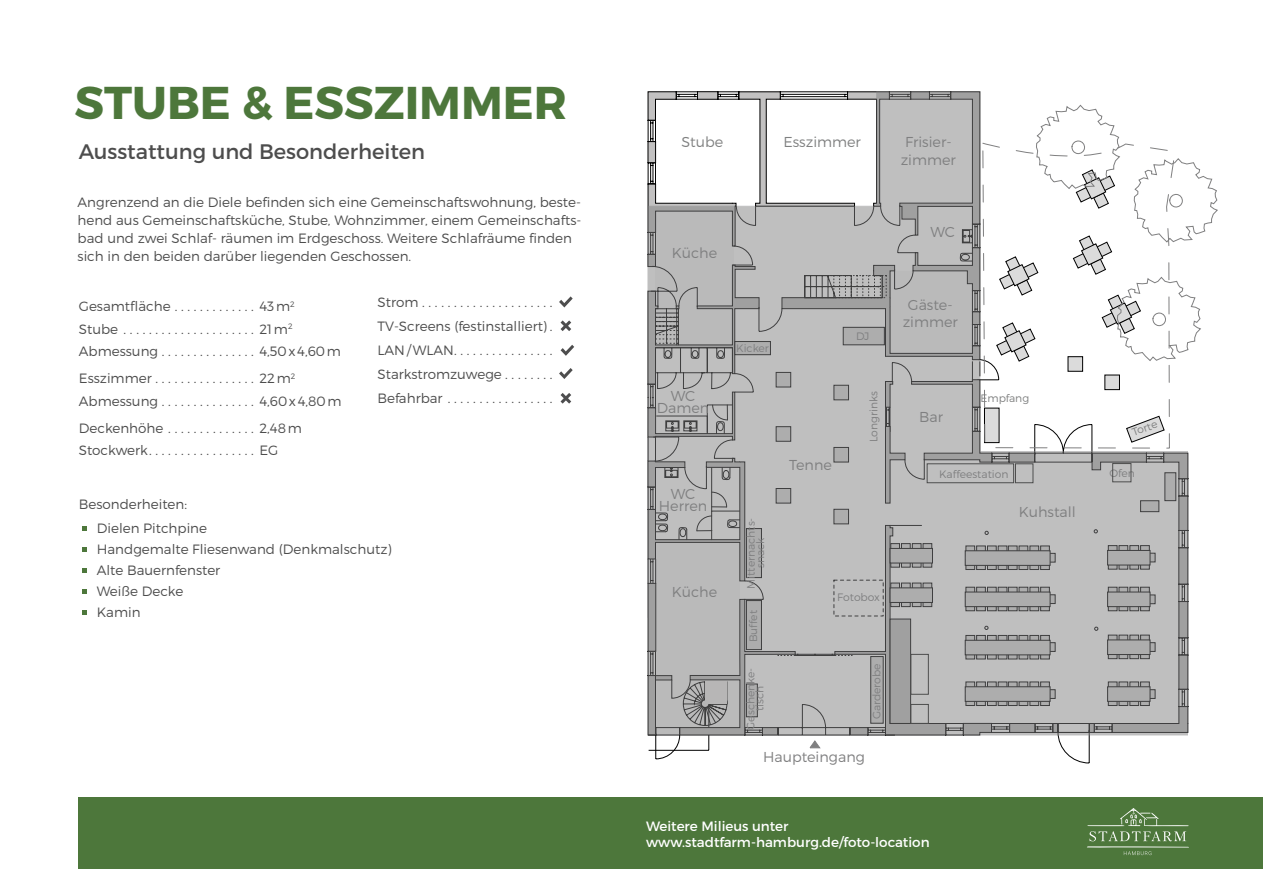
<style>
.page{position:relative;width:1263px;height:893px;background:#fff}
.page>*{position:absolute;margin:0;border:0;box-sizing:border-box;transform-origin:0 0}
.t1{font:700 45.9px "Montserrat";color:#4d773b}
.t2{font:21px "Montserrat";color:#4d4d4d}
.t3{font:300 14.4px/12px "Montserrat";color:#7f8080;text-align:center}
.t4{font:300 14.4px "Montserrat";color:#7f7f80}
.t5{font:300 13.5px/24px "Montserrat";color:#4d4d4d}
.t6{font:13.5px/16.2px "Montserrat";color:#fff}
.t7{font:300 10.8px/9.1px "Montserrat";color:#7f8080;text-align:center}
</style>
<div class="page">
<div style="left:79px;top:798px;width:1184px;height:71px;background:#4d773b"></div>
<svg style="left:1087px;top:808px;width:102px;height:47px"></svg>
<svg style="left:559px;top:296px;width:14px;height:11px"></svg>
<svg style="left:561px;top:345px;width:13px;height:11px"></svg>
<svg style="left:559px;top:368px;width:14px;height:11px"></svg>
<svg style="left:82px;top:526px;width:5px;height:5px"></svg>
<svg style="left:82px;top:547px;width:5px;height:5px"></svg>
<svg style="left:82px;top:568px;width:5px;height:5px"></svg>
<svg style="left:82px;top:589px;width:5px;height:5px"></svg>
<svg style="left:82px;top:610px;width:5px;height:5px"></svg>
<svg style="left:810px;top:741px;width:10px;height:7px"></svg>
<svg style="left:560px;top:320px;width:11px;height:11px"></svg>
<svg style="left:560px;top:393px;width:11px;height:11px"></svg>
<svg style="left:648px;top:92px;width:540px;height:643px"></svg>
<h1 class="t1" style="left:75px;top:74px;width:494px">STUBE &amp; ESSZIMMER</h1>
<h2 class="t2" style="left:79px;top:138px;width:348px">Ausstattung und Besonderheiten</h2>
<p class="t5" style="left:78px;top:193px;width:505px;line-height:18px">Angrenzend an die Diele befinden sich eine Gemeinschaftswohnung, beste&shy;hend aus Gemeinschaftsküche, Stube, Wohnzimmer, einem Gemeinschafts&shy;bad und zwei Schlaf- räumen im Erdgeschoss. Weitere Schlafräume finden sich in den beiden darüber liegenden Geschossen.</p>
<p class="t5" style="left:79px;top:295px;width:263px;line-height:22.5px">Gesamtfläche . . . . . . . . . . . . . 43m<sup>2<br></sup>Stube . . . . . . . . . . . . . . . . . . . . . 21m<sup>2<br></sup>Abmessung . . . . . . . . . . . . . . . 4,50x4,60m</p>
<p class="t5" style="left:79px;top:367px;width:264px;line-height:22.5px">Esszimmer . . . . . . . . . . . . . . . . 22m<sup>2<br></sup>Abmessung . . . . . . . . . . . . . . . 4,60x4,80m</p>
<p class="t5" style="left:79px;top:417px;width:224px;line-height:22.5px">Deckenhöhe . . . . . . . . . . . . . . 2,48m<br>Stockwerk. . . . . . . . . . . . . . . . . EG</p>
<p class="t5" style="left:377px;top:290px;width:177px;text-align:justify">Strom . . . . . . . . . . . . . . . . . . . . .<br>TV-Screens (festinstalliert) .<br>LAN/WLAN. . . . . . . . . . . . . . . .<br>Starkstromzuwege . . . . . . . .<br>Befahrbar . . . . . . . . . . . . . . . . .</p>
<p class="t5" style="left:97px;top:492px;width:112px;text-indent:-18px">Besonderheiten:<br>Dielen Pitchpine</p>
<p class="t5" style="left:97px;top:538px;width:296px;line-height:21px">Handgemalte Fliesenwand (Denkmalschutz)<br>Alte Bauernfenster<br>Weiße Decke<br>Kamin</p>
<p class="t3" style="left:681px;top:136px;width:43px">Stube</p>
<p class="t3" style="left:783px;top:136px;width:79px">Esszimmer</p>
<p class="t3" style="left:901px;top:133px;width:57px;line-height:17.2px;text-align:left">Frisier&shy;zimmer</p>
<p class="t3" style="left:672px;top:247px;width:47px">Küche</p>
<p class="t3" style="left:657px;top:389px;width:54px">WC<br>Damen</p>
<p class="t3" style="left:659px;top:487px;width:50px">WC<br>Herren</p>
<p class="t3" style="left:672px;top:585px;width:47px">Küche</p>
<p class="t7" style="left:736px;top:343px;width:34px">Kicker</p>
<p class="t3" style="left:789px;top:458px;width:44px">Tenne</p>
<p class="t7" style="left:856px;top:331px;width:15px">DJ</p>
<p class="t7" style="left:869px;top:442px;width:53px;rotate:-90deg">Longrinks</p>
<p class="t7" style="left:746px;top:588px;width:72px;rotate:-90deg">Mitternachts&shy;snack</p>
<p class="t7" style="left:749px;top:642px;width:34px;rotate:-90deg">Buffet</p>
<p class="t7" style="left:746px;top:730px;width:64px;rotate:-90deg">Geschenke&shy;tisch</p>
<p class="t7" style="left:872px;top:719px;width:58px;rotate:-90deg">Garderobe</p>
<p class="t7" style="left:837px;top:592px;width:44px">Fotobox</p>
<p class="t4" style="left:763px;top:748px;width:103px">Haupteingang</p>
<p class="t3" style="left:930px;top:226px;width:26px">WC</p>
<p class="t3" style="left:903px;top:296px;width:57px;line-height:17.2px">Gäste&shy;zimmer</p>
<p class="t3" style="left:919px;top:411px;width:25px">Bar</p>
<p class="t7" style="left:980px;top:393px;width:50px">Empfang</p>
<p class="t7" style="left:939px;top:469px;width:71px">Kaffeestation</p>
<p class="t3" style="left:1019px;top:506px;width:59px">Kuhstall</p>
<p class="t6" style="left:646px;top:818px;width:285px">Weitere Milieus unter www.stadtfarm-hamburg.de/foto-location</p>
<p class="t7" style="left:1131px;top:428px;width:28px;rotate:-20deg">Torte</p>
<p class="t7" style="left:1109px;top:469px;width:27px">Ofen</p>
</div>
